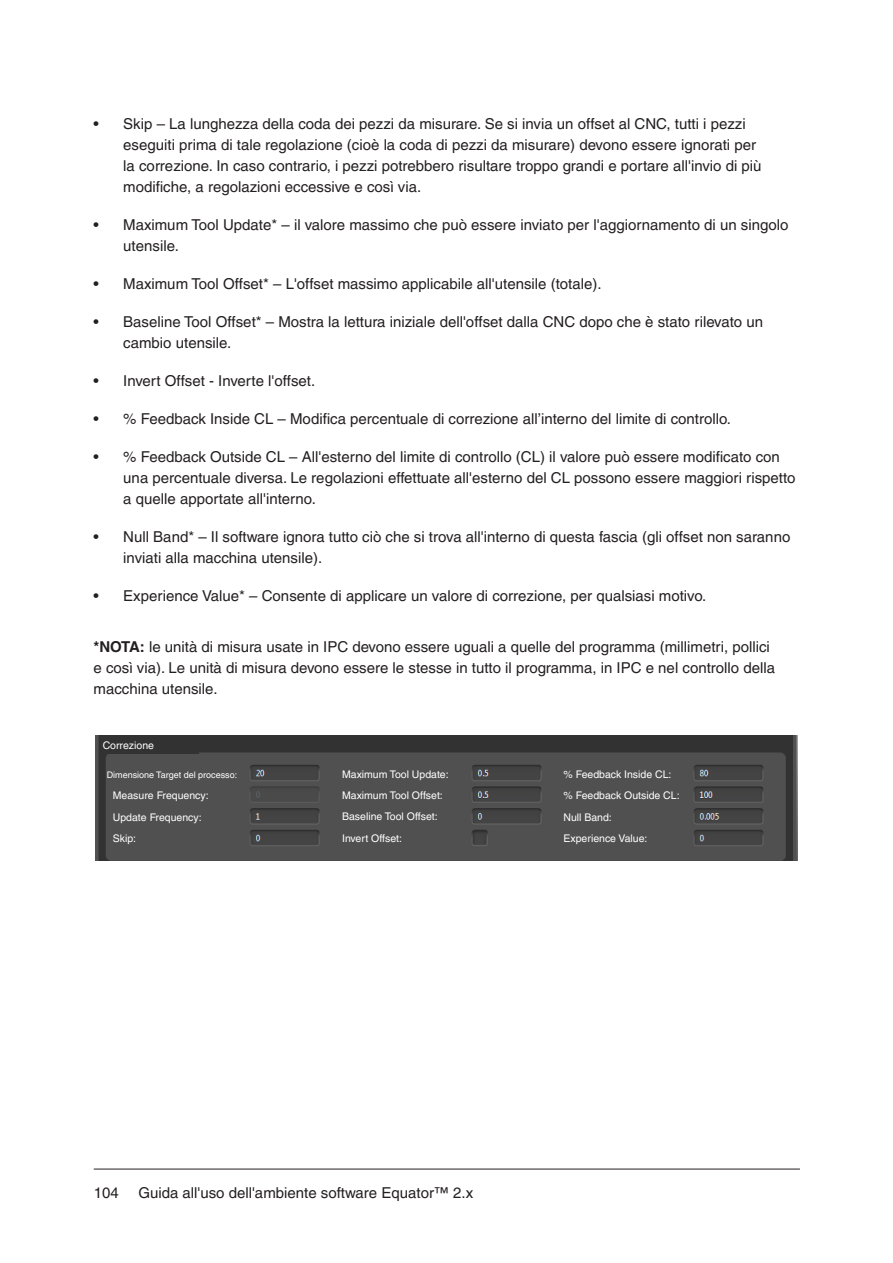
<style>
.page{position:relative;width:893px;height:1263px;background:#fff}
.page>*{position:absolute;margin:0;border:0;box-sizing:border-box;transform-origin:0 0}
._10pt_Note{font:15px/21px "Helvetica LT Pro";color:#231f20}
.Caption_box_text{font:10.5px "Helvetica LT Pro";color:#fff}
.Caption_box_text-2{font:9px "Helvetica LT Pro";color:#fff}
.s1{font-weight:700}
</style>
<div class="page">
<hr style="left:94px;top:1169px;width:706px;height:1px;background:#231f20">
<img style="left:96px;top:736px;width:701px;height:125px">
<div style="left:107px;top:766px;width:140px;height:17px;background:#505050"></div>
<div style="left:103px;top:736px;width:95px;height:18px;background:#323232"></div>
<div style="left:113px;top:787px;width:129px;height:16px;background:#505050"></div>
<div style="left:113px;top:808px;width:129px;height:17px;background:#505050"></div>
<div style="left:113px;top:830px;width:129px;height:17px;background:#505050"></div>
<div style="left:342px;top:766px;width:115px;height:17px;background:#505050"></div>
<div style="left:342px;top:787px;width:115px;height:16px;background:#505050"></div>
<div style="left:342px;top:807px;width:115px;height:17px;background:#505050"></div>
<div style="left:342px;top:830px;width:115px;height:17px;background:#505050"></div>
<div style="left:563px;top:766px;width:116px;height:17px;background:#505050"></div>
<div style="left:563px;top:787px;width:119px;height:16px;background:#505050"></div>
<div style="left:563px;top:808px;width:113px;height:17px;background:#505050"></div>
<div style="left:563px;top:830px;width:113px;height:17px;background:#505050"></div>
<p class="_10pt_Note" style="left:123px;top:113px;width:640px;text-indent:-30px">• Skip – La lunghezza della coda dei pezzi da misurare. Se si invia un offset al CNC, tutti i pezzi eseguiti prima di tale regolazione (cioè la coda di pezzi da misurare) devono essere ignorati per la correzione. In caso contrario, i pezzi potrebbero risultare troppo grandi e portare all'invio di più modifiche, a regolazioni eccessive e così via.</p>
<p class="_10pt_Note" style="left:123px;top:214px;width:667px;text-indent:-30px">• Maximum Tool Update* – il valore massimo che può essere inviato per l'aggiornamento di un singolo utensile.</p>
<p class="_10pt_Note" style="left:94px;top:273px;width:509px">• Maximum Tool Offset* – L'offset massimo applicabile all'utensile (totale).</p>
<p class="_10pt_Note" style="left:123px;top:311px;width:641px;text-indent:-30px">• Baseline Tool Offset* – Mostra la lettura iniziale dell'offset dalla CNC dopo che è stato rilevato un cambio utensile.</p>
<p class="_10pt_Note" style="left:94px;top:370px;width:221px">• Invert Offset - Inverte l'offset.</p>
<p class="_10pt_Note" style="left:94px;top:408px;width:639px">• % Feedback Inside CL – Modifica percentuale di correzione all’interno del limite di controllo.</p>
<p class="_10pt_Note" style="left:123px;top:446px;width:674px;text-indent:-30px">• % Feedback Outside CL – All'esterno del limite di controllo (CL) il valore può essere modificato con una percentuale diversa. Le regolazioni effettuate all'esterno del CL possono essere maggiori rispetto a quelle apportate all'interno.</p>
<p class="_10pt_Note" style="left:123px;top:526px;width:668px;text-indent:-30px">• Null Band* – Il software ignora tutto ciò che si trova all'interno di questa fascia (gli offset non saranno inviati alla macchina utensile).</p>
<p class="_10pt_Note" style="left:94px;top:585px;width:614px">• Experience Value* – Consente di applicare un valore di correzione, per qualsiasi motivo.</p>
<p class="_10pt_Note" style="left:94px;top:636px;width:683px"><span class="s1">*NOTA:</span> le unità di misura usate in IPC devono essere uguali a quelle del programma (millimetri, pollici e così via). Le unità di misura devono essere le stesse in tutto il programma, in IPC e nel controllo della macchina utensile.</p>
<p class="Caption_box_text" style="left:103px;top:739px;width:53px">Correzione</p>
<p class="Caption_box_text-2" style="left:107px;top:769px;width:132px">Dimensione Target del processo:</p>
<p class="Caption_box_text" style="left:113px;top:789px;width:97px">Measure Frequency:</p>
<p class="Caption_box_text" style="left:113px;top:811px;width:90px">Update Frequency:</p>
<p class="Caption_box_text" style="left:113px;top:832px;width:25px">Skip:</p>
<p class="Caption_box_text" style="left:342px;top:768px;width:108px">Maximum Tool Update:</p>
<p class="Caption_box_text" style="left:342px;top:789px;width:102px">Maximum Tool Offset:</p>
<p class="Caption_box_text" style="left:342px;top:810px;width:97px">Baseline Tool Offset:</p>
<p class="Caption_box_text" style="left:342px;top:832px;width:62px">Invert Offset:</p>
<p class="Caption_box_text" style="left:563px;top:768px;width:110px">% Feedback Inside CL:</p>
<p class="Caption_box_text" style="left:563px;top:789px;width:118px">% Feedback Outside CL:</p>
<p class="Caption_box_text" style="left:563px;top:811px;width:50px">Null Band:</p>
<p class="Caption_box_text" style="left:563px;top:832px;width:86px">Experience Value:</p>
<p class="_10pt_Note" style="left:94px;top:1182px;width:27px">104</p>
<p class="_10pt_Note" style="left:138px;top:1182px;width:336px">Guida all'uso dell'ambiente software Equator™ 2.x</p>
</div>
